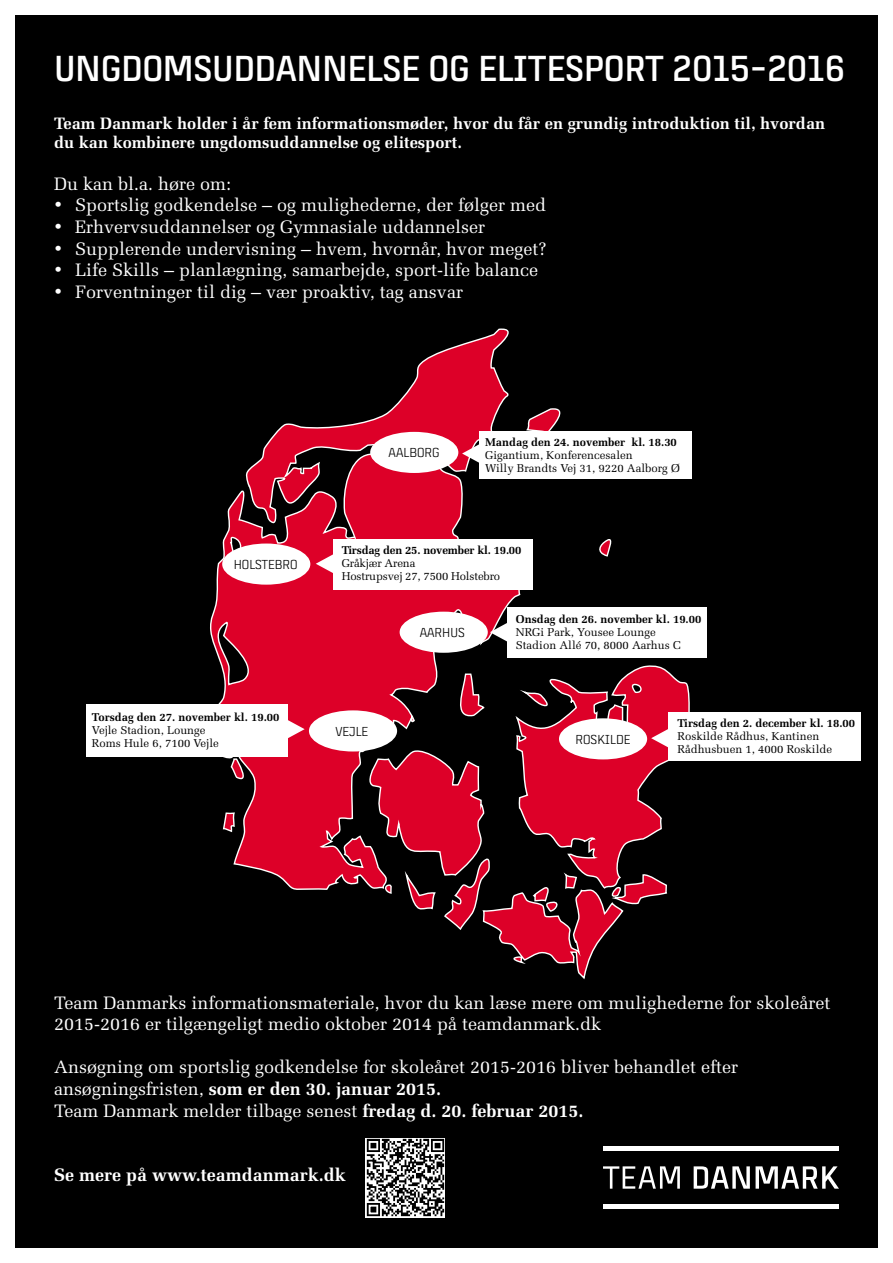
<style>
.page{position:relative;width:893px;height:1263px;background:#fff}
.page>*{position:absolute;margin:0;border:0;box-sizing:border-box;transform-origin:0 0}
.t1{font:700 36px "Team Danmark 4";letter-spacing:-.01em;color:#fff}
.t2{font:18px/21.6px "Melior LT Std";color:#fff}
.t3{font:700 18px "Melior LT Std";color:#fff}
.t4{font:700 16.5px/19.8px "Melior LT Std";color:#fff}
.t5{font:13.05px "Team Danmark 4";color:#000}
.t6{font:11.4px/13px "Melior LT Std";color:#000}
.t7{font:700 11.4px "Melior LT Std";color:#000}
.s1{font-weight:700}
</style>
<div class="page">
<div style="left:8px;top:8px;width:877px;height:1247px;background:#000"></div>
<div style="left:0;top:0;width:893px;height:1263px;border:15px solid #fff"></div>
<div style="left:603px;top:1204px;width:236px;height:5px;background:#fff"></div>
<div style="left:603px;top:1146px;width:236px;height:5px;background:#fff"></div>
<svg style="left:694px;top:1166px;width:56px;height:23px"></svg>
<svg style="left:756px;top:1166px;width:83px;height:23px"></svg>
<svg style="left:603px;top:1166px;width:77px;height:23px"></svg>
<svg style="left:210px;top:328px;width:480px;height:652px"></svg>
<div style="left:370px;top:432px;width:88px;height:41px;background:#fff;border-radius:50%"></div>
<div style="left:400px;top:612px;width:88px;height:41px;background:#fff;border-radius:50%"></div>
<div style="left:309px;top:710px;width:88px;height:41px;background:#fff;border-radius:50%"></div>
<div style="left:559px;top:718px;width:88px;height:41px;background:#fff;border-radius:50%"></div>
<div style="left:507px;top:607px;width:200px;height:51px;background:#fff"></div>
<svg style="left:490px;top:623px;width:17px;height:19px"></svg>
<div style="left:668px;top:712px;width:193px;height:49px;background:#fff"></div>
<svg style="left:651px;top:729px;width:17px;height:19px"></svg>
<div style="left:479px;top:431px;width:213px;height:48px;background:#fff"></div>
<svg style="left:462px;top:444px;width:17px;height:19px"></svg>
<img style="left:366px;top:1138px;width:79px;height:79px">
<div style="left:222px;top:543px;width:88px;height:42px;background:#fff;border-radius:50%"></div>
<div style="left:86px;top:704px;width:202px;height:53px;background:#fff"></div>
<svg style="left:288px;top:720px;width:17px;height:19px"></svg>
<div style="left:333px;top:539px;width:199px;height:50px;background:#fff"></div>
<svg style="left:316px;top:554px;width:17px;height:19px"></svg>
<h1 class="t1" style="left:54px;top:50px;width:793px">UNGDOMSUDDANNELSE OG ELITESPORT 2015-2016</h1>
<p class="t4" style="left:54px;top:113px;width:773px">Team Danmark holder i år fem informationsmøder, hvor du får en grundig introduktion til, hvordan du kan kombinere ungdomsuddannelse og elitesport.</p>
<p class="t2" style="left:54px;top:173px;width:179px">Du kan bl.a. høre om:</p>
<p class="t2" style="left:54px;top:194px;width:494px">• Sportslig godkendelse – og mulighederne, der følger med</p>
<p class="t2" style="left:54px;top:216px;width:433px">• Erhvervsuddannelser og Gymnasiale uddannelser</p>
<p class="t2" style="left:54px;top:238px;width:494px">• Supplerende undervisning – hvem, hvornår, hvor meget?</p>
<p class="t2" style="left:54px;top:259px;width:486px">• Life Skills – planlægning, samarbejde, sport-life balance</p>
<p class="t2" style="left:54px;top:281px;width:410px">• Forventninger til dig – vær proaktiv, tag ansvar</p>
<p class="t5" style="left:234px;top:558px;width:66px">HOLSTEBRO</p>
<p class="t7" style="left:92px;top:710px;width:189px">Torsdag den 27. november kl. 19.00</p>
<p class="t6" style="left:92px;top:723px;width:129px">Vejle Stadion, Lounge<br>Roms Hule 6, 7100 Vejle</p>
<p class="t5" style="left:389px;top:446px;width:53px">AALBORG</p>
<p class="t7" style="left:485px;top:435px;width:193px">Mandag den 24. november kl. 18.30</p>
<p class="t6" style="left:485px;top:449px;width:196px">Gigantium, Konferencesalen<br>Willy Brandts Vej 31, 9220 Aalborg Ø</p>
<p class="t7" style="left:342px;top:543px;width:181px">Tirsdag den 25. november kl. 19.00</p>
<p class="t6" style="left:342px;top:557px;width:160px">Gråkjær Arena<br>Hostrupsvej 27, 7500 Holstebro</p>
<p class="t5" style="left:335px;top:725px;width:34px">VEJLE</p>
<p class="t5" style="left:420px;top:626px;width:47px">AARHUS</p>
<p class="t7" style="left:516px;top:612px;width:187px">Onsdag den 26. november kl. 19.00</p>
<p class="t6" style="left:516px;top:625px;width:166px">NRGi Park, Yousee Lounge<br>Stadion Allé 70, 8000 Aarhus C</p>
<p class="t5" style="left:575px;top:733px;width:57px">ROSKILDE</p>
<p class="t7" style="left:677px;top:716px;width:179px">Tirsdag den 2. december kl. 18.00</p>
<p class="t6" style="left:677px;top:729px;width:156px">Roskilde Rådhus, Kantinen<br>Rådhusbuen 1, 4000 Roskilde</p>
<p class="t2" style="left:54px;top:992px;width:778px">Team Danmarks informationsmateriale, hvor du kan læse mere om mulighederne for skoleåret<br>2015-2016 er tilgængeligt medio oktober 2014 på teamdanmark.dk</p>
<p class="t2" style="left:54px;top:1056px;width:686px">Ansøgning om sportslig godkendelse for skoleåret 2015-2016 bliver behandlet efter ansøgningsfristen, <span class="s1">som er den 30. januar 2015.<br></span>Team Danmark melder tilbage senest <span class="s1">fredag d. 20. februar 2015.</span></p>
<p class="t3" style="left:54px;top:1164px;width:293px">Se mere på www.teamdanmark.dk</p>
</div>
